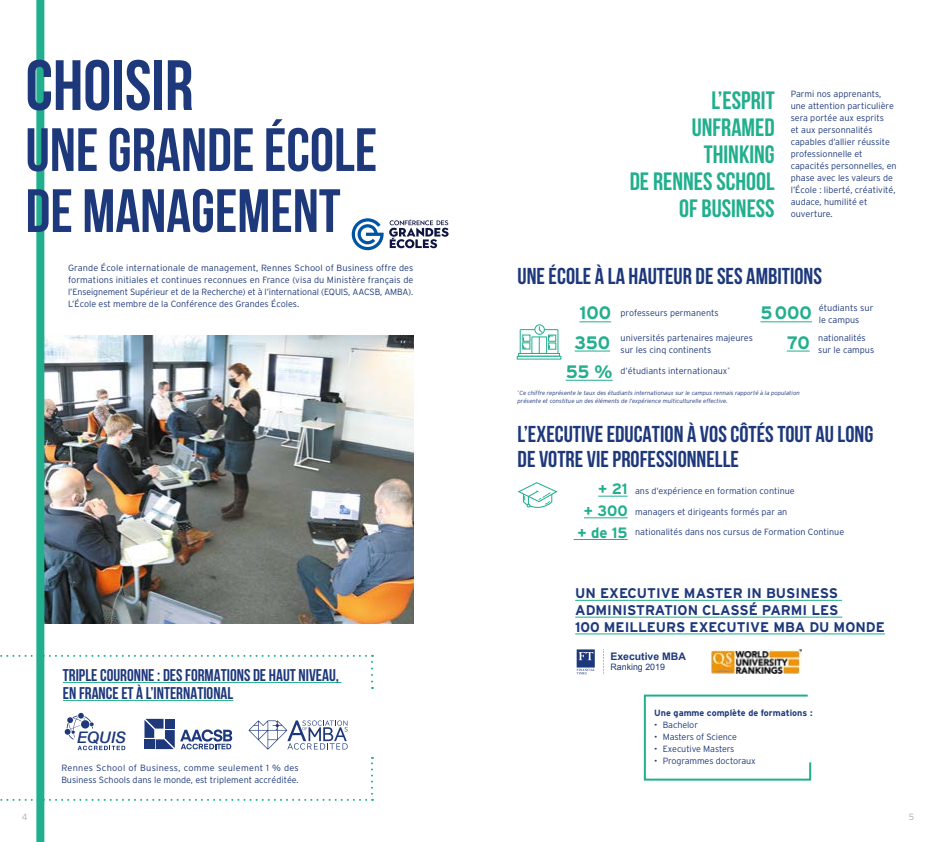
<style>
.page{position:relative;width:936px;height:842px;background:#fff}
.page>*{position:absolute;margin:0;border:0;box-sizing:border-box;transform-origin:0 0}
.t1{font:700 71px "Bebas Neue";color:#1d387b}
.t2{font:700 61px/61px "Bebas Neue";color:#1d387b}
.t3{font:700 25.1px/27px "Bebas Neue";color:#21af8d;text-align:right}
.t4{font:700 23px/25px "Bebas Neue";color:#1d387b}
.t5{font:700 18px/29.2px "Interstate";color:#21af8d;text-align:center}
.t6{font:700 17px/18px "Bebas Neue";color:#1d387b}
.t7{font:italic 500 15.9px "Helvetica Neue";color:#1d387b}
.t8{font:700 15px/21.7px "Interstate";color:#21af8d;text-align:right}
.t9{font:700 14px/16.8px "Interstate";color:#1d387b}
.t10{font:700 10.4px "Arial";color:#1d387b}
.t11{font:300 9px/12px "Interstate";color:#1d387b}
.t12{font:700 9px "Interstate";color:#1d387b}
.t13{font:300 9px "Interstate";color:#abacac}
.t14{font:8.8px "Arial";color:#1d387b}
.t15{font:italic 300 6px/7.2px "Interstate";color:#1d387b}
</style>
<div class="page">
<svg style="left:0;top:655px;width:373px;height:34px"></svg>
<svg style="left:0;top:757px;width:373px;height:44px"></svg>
<img style="left:44px;top:335px;width:369px;height:289px">
<div style="left:36px;top:0;width:8px;height:842px;background:#21af8d"></div>
<svg style="left:65px;top:713px;width:29px;height:27px"></svg>
<svg style="left:78px;top:746px;width:47px;height:4px"></svg>
<svg style="left:144px;top:719px;width:88px;height:30px"></svg>
<svg style="left:248px;top:720px;width:99px;height:29px"></svg>
<svg style="left:351px;top:218px;width:32px;height:32px"></svg>
<svg style="left:389px;top:220px;width:59px;height:28px"></svg>
<img style="left:711px;top:649px;width:90px;height:24px">
<hr style="left:574px;top:351px;width:36px;height:1px;background:#21af8d">
<hr style="left:565px;top:380px;width:47px;height:1px;background:#21af8d">
<svg style="left:786px;top:351px;width:23px;height:1px"></svg>
<hr style="left:579px;top:322px;width:32px;height:1px;background:#21af8d">
<hr style="left:760px;top:322px;width:51px;height:1px;background:#21af8d">
<div style="left:520px;top:329px;width:38px;height:27px;border:1px solid #21af8d"></div>
<hr style="left:518px;top:353px;width:41px;height:3px;background:#fff">
<div style="left:517px;top:356px;width:44px;height:3px;background:#fff;border:1px solid #21af8d"></div>
<div style="left:535px;top:325px;width:9px;height:9px;background:#41ba9d;border-radius:50%"></div>
<div style="left:534px;top:325px;width:10px;height:10px;border:1px solid #21af8d;border-radius:50%"></div>
<svg style="left:522px;top:326px;width:34px;height:28px"></svg>
<hr style="left:575px;top:600px;width:267px;height:1px;background:#21af8d">
<hr style="left:575px;top:617px;width:267px;height:1px;background:#21af8d">
<hr style="left:575px;top:633px;width:309px;height:1px;background:#21af8d">
<svg style="left:603px;top:649px;width:1px;height:25px"></svg>
<svg style="left:576px;top:649px;width:18px;height:25px"></svg>
<svg style="left:598px;top:496px;width:29px;height:1px"></svg>
<hr style="left:584px;top:518px;width:43px;height:1px;background:#21af8d">
<hr style="left:573px;top:539px;width:54px;height:1px;background:#21af8d">
<svg style="left:517px;top:482px;width:41px;height:26px"></svg>
<hr style="left:63px;top:682px;width:278px;height:1px;background:#21af8d">
<hr style="left:63px;top:700px;width:170px;height:1px;background:#21af8d">
<svg style="left:643px;top:694px;width:169px;height:87px"></svg>
<h1 class="t1" style="left:26px;top:46px;width:169px">CHOISIR</h1>
<h2 class="t2" style="left:26px;top:119px;width:353px">UNE GRANDE ÉCOLE<br>DE MANAGEMENT</h2>
<p class="t11" style="left:68px;top:262px;width:347px;text-align:justify">Grande École internationale de management, Rennes School of Business offre des formations initiales et continues reconnues en France (visa du Ministère français de l’Enseignement Supérieur et de la Recherche) et à l’international (EQUIS, AACSB, AMBA).<br>L’École est membre de la Conférence des Grandes Écoles.</p>
<h3 class="t6" style="left:63px;top:665px;width:277px">TRIPLE COURONNE : DES FORMATIONS DE HAUT NIVEAU,<br>EN FRANCE ET À L’INTERNATIONAL</h3>
<h3 class="t7" style="left:77px;top:723px;width:50px">EQUIS</h3>
<p class="t11" style="left:61px;top:761px;width:239px">Rennes School of Business, comme seulement 1 % des<br>Business Schools dans le monde, est triplement accréditée.</p>
<h3 class="t3" style="left:629px;top:86px;width:146px">L’ESPRIT<br>UNFRAMED<br>THINKING<br>DE RENNES SCHOOL<br>OF BUSINESS</h3>
<p class="t11" style="left:790px;top:88px;width:107px">Parmi nos apprenants, une attention particulière sera portée aux esprits<br>et aux personnalités capables d’allier réussite professionnelle et capacités personnelles, en phase avec les valeurs de l’École : liberté, créativité, audace, humilité et ouverture.</p>
<h3 class="t4" style="left:517px;top:264px;width:306px">UNE ÉCOLE À LA HAUTEUR DE SES AMBITIONS</h3>
<p class="t11" style="left:818px;top:302px;width:56px">étudiants sur le campus</p>
<h3 class="t5" style="left:579px;top:298px;width:33px">100</h3>
<h3 class="t5" style="left:760px;top:298px;width:53px">5000</h3>
<p class="t11" style="left:620px;top:332px;width:134px">universités partenaires majeures sur les cinq continents</p>
<p class="t11" style="left:620px;top:307px;width:99px">professeurs permanents</p>
<p class="t11" style="left:818px;top:332px;width:57px">nationalités sur le campus</p>
<h3 class="t5" style="left:565px;top:328px;width:48px">350<br>55 %</h3>
<h3 class="t5" style="left:786px;top:328px;width:24px">70</h3>
<p class="t11" style="left:620px;top:365px;width:111px">d’étudiants internationaux<sup>*</sup></p>
<p class="t15" style="left:517px;top:390px;width:283px"><sup>*</sup>Ce chiffre représente le taux des étudiants internationaux sur le campus rennais rapporté à la population présente et constitue un des éléments de l’expérience multiculturelle effective.</p>
<h3 class="t4" style="left:517px;top:421px;width:357px">L’EXECUTIVE EDUCATION À VOS CÔTÉS TOUT AU LONG<br>DE VOTRE VIE PROFESSIONNELLE</h3>
<p class="t11" style="left:635px;top:485px;width:161px">ans d’expérience en formation continue</p>
<p class="t11" style="left:635px;top:506px;width:154px">managers et dirigeants formés par an</p>
<p class="t11" style="left:635px;top:526px;width:211px">nationalités dans nos cursus de Formation Continue</p>
<h3 class="t8" style="left:577px;top:478px;width:52px">+ 21<br>+ 300 + de 15</h3>
<h3 class="t9" style="left:575px;top:585px;width:311px">UN EXECUTIVE MASTER IN BUSINESS<br>ADMINISTRATION CLASSÉ PARMI LES<br>100 MEILLEURS EXECUTIVE MBA DU MONDE</h3>
<p class="t10" style="left:610px;top:650px;width:77px">Executive MBA</p>
<p class="t14" style="left:610px;top:661px;width:56px">Ranking 2019</p>
<p class="t12" style="left:654px;top:708px;width:160px">Une gamme complète de formations :</p>
<p class="t11" style="left:654px;top:719px;width:45px">• Bachelor</p>
<p class="t11" style="left:654px;top:731px;width:84px">• Masters of Science</p>
<p class="t11" style="left:654px;top:743px;width:82px">• Executive Masters</p>
<p class="t11" style="left:654px;top:755px;width:103px">• Programmes doctoraux</p>
<p class="t13" style="left:22px;top:812px;width:7px">4</p>
<p class="t13" style="left:908px;top:812px;width:7px">5</p>
</div>
